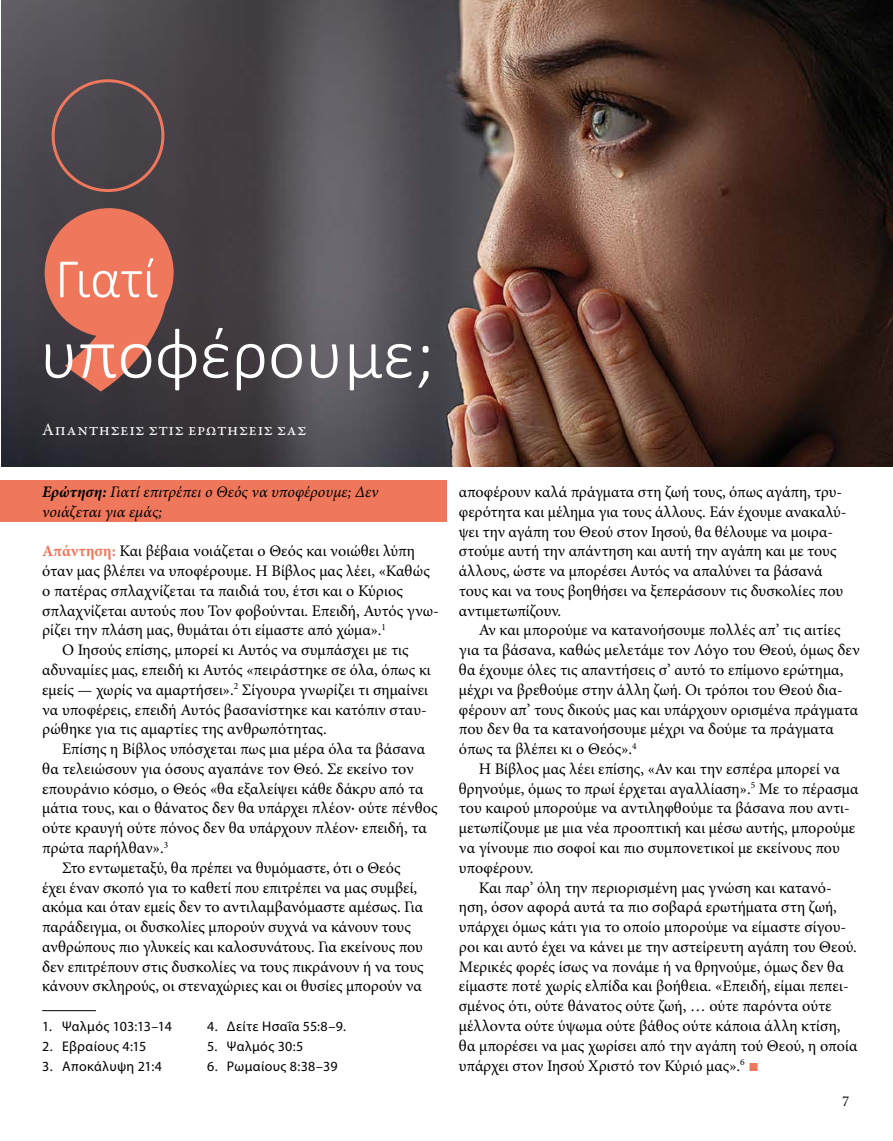
<style>
.page{position:relative;width:893px;height:1141px;background:#fff}
.page>*{position:absolute;margin:0;border:0;box-sizing:border-box;transform-origin:0 0}
.t1{font:300 71.75px "Calibri";color:#fff}
.t2{font:300 56px "Calibri";color:#fff}
.t3{font:17.5px "Garamond Premr Pro";letter-spacing:.035em;color:#fff}
.t4{font:16.1px/19.8px "Minion Pro";color:#000}
.t5{font:italic 16.1px/19.8px "Minion Pro";color:#000}
.t6{font:14px "Myriad Pro";letter-spacing:.025em;color:#000}
.t7{font:14px "Adobe Caslon Pro";color:#000}
.s1{font-weight:700}
.s2{font-weight:700;color:#ef775b}
.s3{font-family:"Arial";font-size:17.32px;color:#ef775b}
</style>
<div class="page">
<img style="left:2px;top:0;width:891px;height:466px">
<div style="left:45px;top:208px;width:129px;height:129px;background:#ef775b;border-radius:50%"></div>
<div style="left:52px;top:79px;width:112px;height:113px;border:3px solid #ef775b;border-radius:50%"></div>
<div style="left:0;top:481px;width:446px;height:41px;background:#ef775b"></div>
<hr style="left:42px;top:1010px;width:54px;height:1px;background:#000">
<svg style="left:48px;top:217px;width:127px;height:181px"></svg>
<h2 class="t2" style="left:55px;top:244px;width:104px">Γιατί</h2>
<h1 class="t1" style="left:40px;top:309px;width:396px">υποφέρουμε;</h1>
<p class="t3" style="left:42px;top:419px;width:266px">Απαντήσεις στις ερωτήσεις σας</p>
<p class="t5" style="left:42px;top:482px;width:338px"><span class="s1">Ερώτηση:</span> Γιατί επιτρέπει ο Θεός να υποφέρουμε; Δεν νοιάζεται για εμάς;</p>
<p class="t4" style="left:42px;top:541px;width:374px"><span class="s2">Απάντηση:</span> Και βέβαια νοιάζεται ο Θεός και νοιώθει λύπη</p>
<p class="t4" style="left:42px;top:561px;width:389px">όταν μας βλέπει να υποφέρουμε. Η Βίβλος μας λέει, «Καθώς</p>
<p class="t4" style="left:42px;top:581px;width:362px">ο πατέρας σπλαχνίζεται τα παιδιά του, έτσι και ο Κύριος</p>
<p class="t4" style="left:42px;top:601px;width:398px">σπλαχνίζεται αυτούς που Τον φοβούνται. Επειδή, Αυτός γνω-</p>
<p class="t4" style="left:42px;top:620px;width:345px">ρίζει την πλάση μας, θυμάται ότι είμαστε από χώμα».<sup>1</sup></p>
<p class="t4" style="left:62px;top:640px;width:348px">Ο Ιησούς επίσης, μπορεί κι Αυτός να συμπάσχει με τις</p>
<p class="t4" style="left:42px;top:660px;width:390px">αδυναμίες μας, επειδή κι Αυτός «πειράστηκε σε όλα, όπως κι</p>
<p class="t4" style="left:42px;top:680px;width:388px">εμείς — χωρίς να αμαρτήσει».<sup>2</sup> Σίγουρα γνωρίζει τι σημαίνει</p>
<p class="t4" style="left:42px;top:700px;width:386px">να υποφέρεις, επειδή Αυτός βασανίστηκε και κατόπιν σταυ-</p>
<p class="t4" style="left:42px;top:719px;width:286px">ρώθηκε για τις αμαρτίες της ανθρωπότητας.</p>
<p class="t4" style="left:62px;top:739px;width:365px">Επίσης η Βίβλος υπόσχεται πως μια μέρα όλα τα βάσανα</p>
<p class="t4" style="left:42px;top:759px;width:373px">θα τελειώσουν για όσους αγαπάνε τον Θεό. Σε εκείνο τον</p>
<p class="t4" style="left:42px;top:779px;width:383px">επουράνιο κόσμο, ο Θεός «θα εξαλείψει κάθε δάκρυ από τα</p>
<p class="t4" style="left:42px;top:798px;width:397px">μάτια τους, και ο θάνατος δεν θα υπάρχει πλέον· ούτε πένθος</p>
<p class="t4" style="left:42px;top:818px;width:386px">ούτε κραυγή ούτε πόνος δεν θα υπάρχουν πλέον· επειδή, τα</p>
<p class="t4" style="left:42px;top:838px;width:127px">πρώτα παρήλθαν».<sup>3</sup></p>
<p class="t4" style="left:62px;top:858px;width:340px">Στο εντωμεταξύ, θα πρέπει να θυμόμαστε, ότι ο Θεός</p>
<p class="t4" style="left:42px;top:878px;width:377px">έχει έναν σκοπό για το καθετί που επιτρέπει να μας συμβεί,</p>
<p class="t4" style="left:42px;top:897px;width:382px">ακόμα και όταν εμείς δεν το αντιλαμβανόμαστε αμέσως. Για</p>
<p class="t4" style="left:42px;top:917px;width:370px">παράδειγμα, οι δυσκολίες μπορούν συχνά να κάνουν τους</p>
<p class="t4" style="left:42px;top:937px;width:382px">ανθρώπους πιο γλυκείς και καλοσυνάτους. Για εκείνους που</p>
<p class="t4" style="left:42px;top:957px;width:383px">δεν επιτρέπουν στις δυσκολίες να τους πικράνουν ή να τους</p>
<p class="t4" style="left:42px;top:976px;width:381px">κάνουν σκληρούς, οι στεναχώριες και οι θυσίες μπορούν να</p>
<p class="t6" style="left:42px;top:1018px;width:131px">1. Ψαλμός 103:13–14</p>
<p class="t6" style="left:42px;top:1037px;width:106px">2. Εβραίους 4:15</p>
<p class="t6" style="left:42px;top:1057px;width:121px">3. Αποκάλυψη 21:4</p>
<p class="t6" style="left:207px;top:1018px;width:140px">4. Δείτε Ησαΐα 55:8–9.</p>
<p class="t6" style="left:207px;top:1037px;width:98px">5. Ψαλμός 30:5</p>
<p class="t6" style="left:207px;top:1057px;width:132px">6. Ρωμαίους 8:38–39</p>
<p class="t4" style="left:459px;top:482px;width:389px">αποφέρουν καλά πράγματα στη ζωή τους, όπως αγάπη, τρυ&shy;φερότητα και μέλημα για τους άλλους. Εάν έχουμε ανακαλύ&shy;ψει την αγάπη του Θεού στον Ιησού, θα θέλουμε να μοιρα&shy;στούμε αυτή την απάντηση και αυτή την αγάπη και με τους άλλους, ώστε να μπορέσει Αυτός να απαλύνει τα βάσανά τους και να τους βοηθήσει να ξεπεράσουν τις δυσκολίες που αντιμετωπίζουν.</p>
<p class="t4" style="left:459px;top:620px;width:402px;text-indent:20px">Αν και μπορούμε να κατανοήσουμε πολλές απ’ τις αιτίες για τα βάσανα, καθώς μελετάμε τον Λόγο του Θεού, όμως δεν θα έχουμε όλες τις απαντήσεις σ’ αυτό το επίμονο ερώτημα, μέχρι να βρεθούμε στην άλλη ζωή. Οι τρόποι του Θεού δια&shy;φέρουν απ’ τους δικούς μας και υπάρχουν ορισμένα πράγματα που δεν θα τα κατανοήσουμε μέχρι να δούμε τα πράγματα όπως τα βλέπει κι ο Θεός».<sup>4</sup></p>
<p class="t4" style="left:479px;top:759px;width:363px">Η Βίβλος μας λέει επίσης, «Αν και την εσπέρα μπορεί να</p>
<p class="t4" style="left:459px;top:779px;width:401px">θρηνούμε, όμως το πρωί έρχεται αγαλλίαση».<sup>5</sup> Με το πέρασμα</p>
<p class="t4" style="left:459px;top:798px;width:392px">του καιρού μπορούμε να αντιληφθούμε τα βάσανα που αντι-</p>
<p class="t4" style="left:459px;top:818px;width:398px">μετωπίζουμε με μια νέα προοπτική και μέσω αυτής, μπορούμε</p>
<p class="t4" style="left:459px;top:838px;width:382px">να γίνουμε πιο σοφοί και πιο συμπονετικοί με εκείνους που</p>
<p class="t4" style="left:459px;top:858px;width:76px">υποφέρουν.</p>
<p class="t4" style="left:479px;top:878px;width:355px">Και παρ’ όλη την περιορισμένη μας γνώση και κατανό-</p>
<p class="t4" style="left:459px;top:897px;width:379px">ηση, όσον αφορά αυτά τα πιο σοβαρά ερωτήματα στη ζωή,</p>
<p class="t4" style="left:459px;top:917px;width:389px">υπάρχει όμως κάτι για το οποίο μπορούμε να είμαστε σίγου-</p>
<p class="t4" style="left:459px;top:937px;width:399px">ροι και αυτό έχει να κάνει με την αστείρευτη αγάπη του Θεού.</p>
<p class="t4" style="left:459px;top:957px;width:386px">Μερικές φορές ίσως να πονάμε ή να θρηνούμε, όμως δεν θα</p>
<p class="t4" style="left:459px;top:976px;width:391px">είμαστε ποτέ χωρίς ελπίδα και βοήθεια. «Επειδή, είμαι πεπει-</p>
<p class="t4" style="left:459px;top:996px;width:374px">σμένος ότι, ούτε θάνατος ούτε ζωή, … ούτε παρόντα ούτε</p>
<p class="t4" style="left:459px;top:1016px;width:383px">μέλλοντα ούτε ύψωμα ούτε βάθος ούτε κάποια άλλη κτίση,</p>
<p class="t4" style="left:459px;top:1036px;width:400px">θα μπορέσει να μας χωρίσει από την αγάπη τού Θεού, η οποία</p>
<p class="t4" style="left:459px;top:1056px;width:301px">υπάρχει στον Ιησού Χριστό τον Κύριό μας».<sup>6</sup> <span class="s3">■</span></p>
<p class="t7" style="left:842px;top:1093px;width:8px">7</p>
</div>
